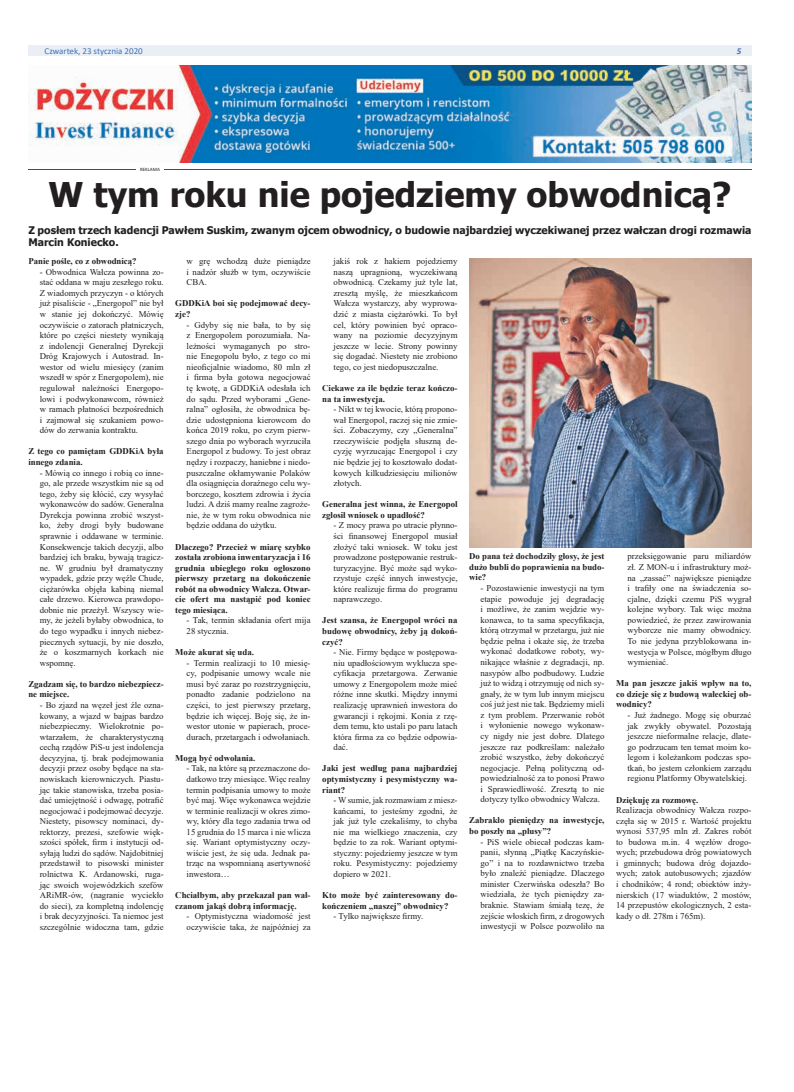
<style>
.page{position:relative;width:794px;height:1092px;background:#fff}
.page>*{position:absolute;margin:0;border:0;box-sizing:border-box;transform-origin:0 0}
.t1{font:700 34px "Tahoma";color:#231f20}
.t2{font:700 10.5px/12.6px "Tahoma";color:#231f20}
.t3{font:9px "Calibri";color:#3d72b6}
.t4{font:italic 700 9px "Calibri";color:#3d72b6}
.t5{font:8.8px/10.6px "Times New Roman";color:#231f20;text-align:justify}
.t6{font:700 8.8px/10.6px "Times New Roman";color:#231f20}
.t7{font:5px "Calibri";color:#231f20}
</style>
<div class="page">
<div style="left:28px;top:45px;width:723px;height:11px;background:#eaeff5"></div>
<img style="left:28px;top:65px;width:723px;height:97px">
<hr style="left:28px;top:169px;width:723px;height:1px;background:#a02540">
<hr style="left:136px;top:167px;width:28px;height:4px;background:#fff">
<img style="left:469px;top:258px;width:282px;height:289px">
<p class="t3" style="left:45px;top:44px;width:100px">Czwartek, 23 stycznia 2020</p>
<p class="t4" style="left:736px;top:44px;width:6px">5</p>
<p class="t7" style="left:140px;top:166px;width:21px">REKLAMA</p>
<h1 class="t1" style="left:49px;top:170px;width:684px">W tym roku nie pojedziemy obwodnicą?</h1>
<p class="t2" style="left:28px;top:224px;width:724px">Z posłem trzech kadencji Pawłem Suskim, zwanym ojcem obwodnicy, o budowie najbardziej wyczekiwanej przez wałczan drogi rozmawia<br>Marcin Koniecko.</p>
<p class="t6" style="left:28px;top:256px;width:110px">Panie pośle, co z obwodnicą?</p>
<p class="t5" style="left:40px;top:266px;width:125px">- Obwodnica Wałcza powinna zo&shy;stać oddana w maju zeszłego roku.<br>Z wiadomych przyczyn - o których już pisaliście - „Energopol” nie był w stanie jej dokończyć. Mówię oczywiście o zatorach płatniczych, które po części niestety wynikają z indolencji Generalnej Dyrekcji Dróg Krajowych i Autostrad. In&shy;westor od wielu miesięcy (zanim wszedł w spór z Energopolem), nie regulował należności Energopo&shy;lowi i podwykonawcom, również w ramach płatności bezpośrednich i zajmował się szukaniem powo&shy;dów do zerwania kontraktu.</p>
<p class="t6" style="left:28px;top:446px;width:137px">Z tego co pamiętam GDDKiA była innego zdania.</p>
<p class="t5" style="left:40px;top:467px;width:125px">- Mówią co innego i robią co inne&shy;go, ale przede wszystkim nie są od tego, żeby się kłócić, czy wysyłać wykonawców do sadów. Generalna Dyrekcja powinna zrobić wszyst&shy;ko, żeby drogi były budowane sprawnie i oddawane w terminie.<br>Konsekwencje takich decyzji, albo bardziej ich braku, bywają tragicz&shy;ne. W grudniu był dramatyczny wypadek, gdzie przy węźle Chude, ciężarówka objęła kabiną niemal całe drzewo. Kierowca prawdopo&shy;dobnie nie przeżył. Wszyscy wie&shy;my, że jeżeli byłaby obwodnica, to do tego wypadku i innych niebez&shy;piecznych sytuacji, by nie doszło, że o koszmarnych korkach nie wspomnę.</p>
<p class="t6" style="left:28px;top:678px;width:137px">Zgadzam się, to bardzo niebezpiecz&shy;ne miejsce.</p>
<p class="t5" style="left:40px;top:699px;width:125px">- Bo zjazd na węzeł jest źle ozna&shy;kowany, a wjazd w bajpas bardzo niebezpieczny. Wielokrotnie po&shy;wtarzałem, że charakterystyczną cechą rządów PiS-u jest indolencja decyzyjna, tj. brak podejmowania decyzji przez osoby będące na sta&shy;nowiskach kierowniczych. Piastu&shy;jąc takie stanowiska, trzeba posia&shy;dać umiejętność i odwagę, potrafić negocjować i podejmować decyzje.<br>Niestety, pisowscy nominaci, dy&shy;rektorzy, prezesi, szefowie więk&shy;szości spółek, firm i instytucji od&shy;syłają ludzi do sądów. Najdobitniej przedstawił to pisowski minister rolnictwa K. Ardanowski, ruga&shy;jąc swoich wojewódzkich szefów ARiMR-ów, (nagranie wyciekło do sieci), za kompletną indolencję i brak decyzyjności. Ta niemoc jest szczególnie widoczna tam, gdzie</p>
<p class="t5" style="left:333px;top:256px;width:125px">jakiś rok z hakiem pojedziemy naszą upragnioną, wyczekiwaną obwodnicą. Czekamy już tyle lat, zresztą myślę, że mieszkańcom Wałcza wystarczy, aby wyprowa&shy;dzić z miasta ciężarówki. To był cel, który powinien być opraco&shy;wany na poziomie decyzyjnym jeszcze w lecie. Strony powinny się dogadać. Niestety nie zrobiono tego, co jest niedopuszczalne.</p>
<p class="t6" style="left:322px;top:382px;width:137px">Ciekawe za ile będzie teraz kończo&shy;na ta inwestycja.</p>
<p class="t5" style="left:333px;top:403px;width:125px">- Nikt w tej kwocie, którą propono&shy;wał Energopol, raczej się nie zmie&shy;ści. Zobaczymy, czy „Generalna” rzeczywiście podjęła słuszną de&shy;cyzję wyrzucając Energopol i czy nie będzie jej to kosztowało dodat&shy;kowych kilkudziesięciu milionów złotych.</p>
<p class="t6" style="left:322px;top:498px;width:137px">Generalna jest winna, że Energopol zgłosił wniosek o upadłość?</p>
<p class="t5" style="left:333px;top:520px;width:125px">- Z mocy prawa po utracie płynno&shy;ści finansowej Energopol musiał złożyć taki wniosek. W toku jest prowadzone postępowanie restruk&shy;turyzacyjne. Być może sąd wyko&shy;rzystuje część innych inwestycje, które realizuje firma do programu naprawczego.</p>
<p class="t6" style="left:322px;top:615px;width:137px;text-align:justify">Jest szansa, że Energopol wróci na budowę obwodnicy, żeby ją dokoń&shy;czyć?</p>
<p class="t5" style="left:333px;top:646px;width:125px">- Nie. Firmy będące w postępowa&shy;niu upadłościowym wyklucza spe&shy;cyfikacja przetargowa. Zerwanie umowy z Energopolem może mieć różne inne skutki. Między innymi realizację uprawnień inwestora do gwarancji i rękojmi. Konia z rzę&shy;dem temu, kto ustali po paru latach która firma za co będzie odpowia&shy;dać.</p>
<p class="t6" style="left:322px;top:762px;width:137px;text-align:justify">Jaki jest według pana najbardziej optymistyczny i pesymistyczny wa&shy;riant?</p>
<p class="t5" style="left:333px;top:794px;width:125px">- W sumie, jak rozmawiam z miesz&shy;kańcami, to jesteśmy zgodni, że jak już tyle czekaliśmy, to chyba nie ma wielkiego znaczenia, czy będzie to za rok. Wariant optymi&shy;styczny: pojedziemy jeszcze w tym roku. Pesymistyczny: pojedziemy dopiero w 2021.</p>
<p class="t6" style="left:322px;top:889px;width:137px">Kto może być zainteresowany do&shy;kończeniem „naszej” obwodnicy?</p>
<p class="t5" style="left:333px;top:910px;width:91px">- Tylko największe firmy.</p>
<p class="t5" style="left:187px;top:256px;width:125px">w grę wchodzą duże pieniądze i nadzór służb w tym, oczywiście CBA.</p>
<p class="t6" style="left:175px;top:298px;width:137px">GDDKiA boi się podejmować decy&shy;zje?</p>
<p class="t5" style="left:187px;top:319px;width:125px">- Gdyby się nie bała, to by się z Energopolem porozumiała. Na&shy;leżności wymaganych po stro&shy;nie Enegopolu było, z tego co mi nieoficjalnie wiadomo, 80 mln zł i firma była gotowa negocjować tę kwotę, a GDDKiA odesłała ich do sądu. Przed wyborami „Gene&shy;ralna” ogłosiła, że obwodnica bę&shy;dzie udostępniona kierowcom do końca 2019 roku, po czym pierw&shy;szego dnia po wyborach wyrzuciła Energopol z budowy. To jest obraz nędzy i rozpaczy, haniebne i niedo&shy;puszczalne okłamywanie Polaków dla osiągnięcia doraźnego celu wy&shy;borczego, kosztem zdrowia i życia ludzi. A dziś mamy realne zagroże&shy;nie, że w tym roku obwodnica nie będzie oddana do użytku.</p>
<p class="t6" style="left:175px;top:541px;width:137px;text-align:justify">Dlaczego? Przecież w miarę szybko została zrobiona inwentaryzacja i 16 grudnia ubiegłego roku ogłoszono pierwszy przetarg na dokończenie robót na obwodnicy Wałcza. Otwar&shy;cie ofert ma nastąpić pod koniec tego miesiąca.</p>
<p class="t5" style="left:187px;top:615px;width:125px">- Tak, termin składania ofert mija<br>28 stycznia.</p>
<p class="t6" style="left:175px;top:646px;width:80px">Może akurat się uda.</p>
<p class="t5" style="left:187px;top:657px;width:125px">- Termin realizacji to 10 miesię&shy;cy, podpisanie umowy wcale nie musi być zaraz po rozstrzygnięciu, ponadto zadanie podzielono na części, to jest pierwszy przetarg, będzie ich więcej. Boję się, że in&shy;westor utonie w papierach, proce&shy;durach, przetargach i odwołaniach.</p>
<p class="t6" style="left:175px;top:752px;width:81px">Mogą być odwołania.</p>
<p class="t5" style="left:187px;top:762px;width:125px">- Tak, na które są przeznaczone do&shy;datkowo trzy miesiące. Więc realny termin podpisania umowy to może być maj. Więc wykonawca wejdzie w terminie realizacji w okres zimo&shy;wy, który dla tego zadania trwa od 15 grudnia do 15 marca i nie wlicza się. Wariant optymistyczny oczy&shy;wiście jest, że się uda. Jednak pa&shy;trząc na wspomnianą asertywność inwestora…</p>
<p class="t6" style="left:175px;top:889px;width:137px">Chciałbym, aby przekazał pan wał&shy;czanom jakąś dobrą informację.</p>
<p class="t5" style="left:187px;top:910px;width:125px">- Optymistyczna wiadomość jest oczywiście taka, że najpóźniej za</p>
<p class="t6" style="left:469px;top:550px;width:137px;text-align:justify">Do pana też dochodziły głosy, że jest dużo bubli do poprawienia na budo&shy;wie?</p>
<p class="t5" style="left:480px;top:582px;width:125px">- Pozostawienie inwestycji na tym etapie powoduje jej degradację i możliwe, że zanim wejdzie wy&shy;konawca, to ta sama specyfikacja, którą otrzymał w przetargu, już nie będzie pełna i okaże się, że trzeba wykonać dodatkowe roboty, wy&shy;nikające właśnie z degradacji, np. nasypów albo podbudowy. Ludzie już to widzą i otrzymuję od nich sy&shy;gnały, że w tym lub innym miejscu coś już jest nie tak. Będziemy mieli z tym problem. Przerwanie robót i wyłonienie nowego wykonaw&shy;cy nigdy nie jest dobre. Dlatego jeszcze raz podkreślam: należało zrobić wszystko, żeby dokończyć negocjacje. Pełną polityczną od&shy;powiedzialność za to ponosi Prawo i Sprawiedliwość. Zresztą to nie dotyczy tylko obwodnicy Wałcza.</p>
<p class="t6" style="left:469px;top:814px;width:137px">Zabrakło pieniędzy na inwestycje, bo poszły na „plusy”?</p>
<p class="t5" style="left:480px;top:836px;width:125px">- PiS wiele obiecał podczas kam&shy;panii, słynną „Piątkę Kaczyńskie&shy;go” i na to rozdawnictwo trzeba było znaleźć pieniądze. Dlaczego minister Czerwińska odeszła? Bo wiedziała, że tych pieniędzy za&shy;braknie. Stawiam śmiałą tezę, że zejście włoskich firm, z drogowych inwestycji w Polsce pozwoliło na</p>
<p class="t5" style="left:627px;top:551px;width:125px">przeksięgowanie paru miliardów zł. Z MON-u i infrastruktury moż&shy;na „zassać” największe pieniądze i trafiły one na świadczenia so&shy;cjalne, dzięki czemu PiS wygrał kolejne wybory. Tak więc można powiedzieć, że przez zawirowania wyborcze nie mamy obwodnicy.<br>To nie jedyna przyblokowana in&shy;westycja w Polsce, mógłbym długo wymieniać.</p>
<p class="t6" style="left:616px;top:677px;width:137px;text-align:justify">Ma pan jeszcze jakiś wpływ na to, co dzieje się z budową wałeckiej ob&shy;wodnicy?</p>
<p class="t5" style="left:627px;top:709px;width:125px">- Już żadnego. Mogę się oburzać jak zwykły obywatel. Pozostają jeszcze nieformalne relacje, dlate&shy;go podrzucam ten temat moim ko&shy;legom i koleżankom podczas spo&shy;tkań, bo jestem członkiem zarządu regionu Platformy Obywatelskiej.</p>
<p class="t6" style="left:616px;top:794px;width:84px">Dziękuję za rozmowę.</p>
<p class="t5" style="left:616px;top:804px;width:137px">Realizacja obwodnicy Wałcza rozpo&shy;częła się w 2015 r. Wartość projektu wynosi 537,95 mln zł. Zakres robót to budowa m.in. 4 węzłów drogo&shy;wych; przebudowa dróg powiatowych i gminnych; budowa dróg dojazdo&shy;wych; zatok autobusowych; zjazdów i chodników; 4 rond; obiektów inży&shy;nierskich (17 wiaduktów, 2 mostów, 14 przepustów ekologicznych, 2 esta&shy;kady o dł. 278m i 765m).</p>
</div>
